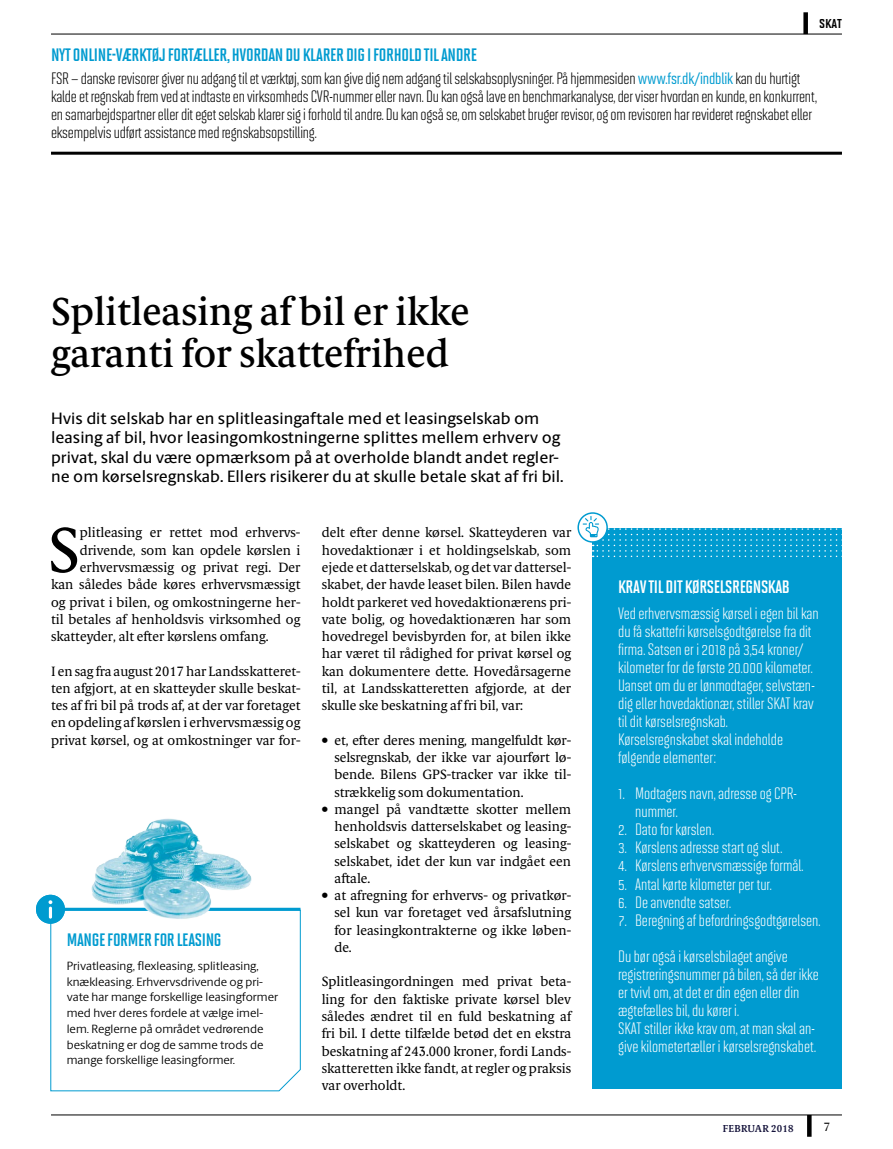
<style>
.page{position:relative;width:893px;height:1149px;background:#fff}
.page>*{position:absolute;margin:0;border:0;box-sizing:border-box;transform-origin:0 0}
.t1{font:63.45px "Berling Serif Text";color:#000}
.t2{font:500 39px/42px "Berling Serif Text";color:#000}
.t3{font:18px "Solano Gothic MVB Bd Cap";letter-spacing:-.02em;color:#009bd0}
.t4{font:18px "Solano Gothic MVB Bd Cap";letter-spacing:-.02em;color:#fff}
.t5{font:16.5px/18px "Solano Gothic MVB";color:#fff}
.t6{font:16.5px/18px "Solano Gothic MVB";letter-spacing:-.01em;color:#000}
.t7{font:500 16.5px/19.5px "Berling Sans";color:#000}
.t8{font:15px "Solano Gothic MVB Bd SC";color:#000}
.t9{font:13.5px/17.2px "Berling Serif Text";color:#000;text-align:justify}
.t10{font:12px/15.8px "Berling Sans";color:#000}
.t11{font:12px "Berling Serif Text";color:#000}
.t12{font:600 10.2px "Berling Serif Text";letter-spacing:.02em;color:#131139}
.s1{font-weight:500;color:#009bd0}
</style>
<div class="page">
<div style="left:807px;top:1114px;width:5px;height:22px;background:#000"></div>
<hr style="left:51px;top:34px;width:791px;height:1px;background:#000">
<hr style="left:51px;top:152px;width:791px;height:3px;background:#000">
<div style="left:803px;top:12px;width:5px;height:22px;background:#000"></div>
<hr style="left:51px;top:1114px;width:791px;height:1px;background:#000">
<svg style="left:50px;top:909px;width:251px;height:181px"></svg>
<hr style="left:51px;top:907px;width:249px;height:3px;background:#009bd0">
<img style="left:68px;top:818px;width:186px;height:103px">
<div style="left:36px;top:894px;width:29px;height:29px;background:#009bd0;border-radius:50%"></div>
<svg style="left:41px;top:897px;width:12px;height:21px"></svg>
<div style="left:593px;top:528px;width:249px;height:560px;background:#009bd0"></div>
<svg style="left:578px;top:513px;width:29px;height:29px"></svg>
<div style="left:577px;top:512px;width:31px;height:30px;border:2px solid #009bd0;border-radius:50%"></div>
<svg style="left:583px;top:516px;width:259px;height:41px"></svg>
<h3 class="t3" style="left:51px;top:45px;width:428px">NYT ONLINE-VÆRKTØJ FORTÆLLER, HVORDAN DU KLARER DIG I FORHOLD TIL ANDRE</h3>
<p class="t8" style="left:819px;top:15px;width:24px">skat</p>
<p class="t6" style="left:51px;top:70px;width:767px">FSR – danske revisorer giver nu adgang til et værktøj, som kan give dig nem adgang til selskabsoplysninger. På hjemmesiden <span class="s1">www.fsr.dk/indblik</span> kan du hurtigt kalde et regnskab frem ved at indtaste en virksomheds CVR-nummer eller navn. Du kan også lave en benchmarkanalyse, der viser hvordan en kunde, en konkurrent, en samarbejdspartner eller dit eget selskab klarer sig i forhold til andre. Du kan også se, om selskabet bruger revisor, og om revisoren har revideret regnskabet eller eksempelvis udført assistance med regnskabsopstilling.</p>
<h2 class="t2" style="left:51px;top:290px;width:420px">Splitleasing af bil er ikke garanti for skattefrihed</h2>
<p class="t7" style="left:51px;top:408px;width:514px">Hvis dit selskab har en splitleasingaftale med et leasingselskab om leasing af bil, hvor leasingomkostningerne splittes mellem erhverv og privat, skal du være opmærksom på at overholde blandt andet regler&shy;ne om kørselsregnskab. Ellers risikerer du at skulle betale skat af fri bil.</p>
<h1 class="t1" style="left:48px;top:511px;width:33px">S</h1>
<p class="t9" style="left:80px;top:524px;width:222px">plitleasing er rettet mod erhvervs-</p>
<p class="t9" style="left:80px;top:541px;width:222px">drivende, som kan opdele kørslen i</p>
<p class="t9" style="left:80px;top:558px;width:222px">erhvervsmæssig og privat regi. Der</p>
<p class="t9" style="left:51px;top:575px;width:251px">kan således både køres erhvervsmæssigt</p>
<p class="t9" style="left:51px;top:593px;width:251px">og privat i bilen, og omkostningerne her-</p>
<p class="t9" style="left:51px;top:610px;width:251px">til betales af henholdsvis virksomhed og</p>
<p class="t9" style="left:51px;top:627px;width:219px">skatteyder, alt efter kørslens omfang.</p>
<p class="t9" style="left:51px;top:662px;width:251px">I en sag fra august 2017 har Landsskatteret&shy;ten afgjort, at en skatteyder skulle beskat&shy;tes af fri bil på trods af, at der var foretaget en opdeling af kørslen i erhvervsmæssig og privat kørsel, og at omkostninger var for-</p>
<h3 class="t3" style="left:67px;top:929px;width:156px">MANGE FORMER FOR LEASING</h3>
<p class="t10" style="left:67px;top:957px;width:213px">Privatleasing, flexleasing, splitleasing, knækleasing. Erhvervsdrivende og pri&shy;vate har mange forskellige leasingformer med hver deres fordele at vælge imel&shy;lem. Reglerne på området vedrørende beskatning er dog de samme trods de mange forskellige leasingformer.</p>
<p class="t9" style="left:322px;top:524px;width:251px">delt efter denne kørsel. Skatteyderen var hovedaktionær i et holdingselskab, som ejede et datterselskab, og det var dattersel&shy;skabet, der havde leaset bilen. Bilen havde holdt parkeret ved hovedaktionærens pri&shy;vate bolig, og hovedaktionæren har som hovedregel bevisbyrden for, at bilen ikke har været til rådighed for privat kørsel og kan dokumentere dette. Hovedårsagerne til, at Landsskatteretten afgjorde, at der skulle ske beskatning af fri bil, var:</p>
<p class="t9" style="left:335px;top:731px;width:238px;text-align:left">et, efter deres mening, mangelfuldt kør&shy;selsregnskab, der ikke var ajourført lø&shy;bende. Bilens GPS-tracker var ikke til&shy;strækkelig som dokumentation. mangel på vandtætte skotter mellem henholdsvis datterselskabet og leasing&shy;selskabet og skatteyderen og leasing&shy;selskabet, idet der kun var indgået een aftale.<br>at afregning for erhvervs- og privatkør&shy;sel kun var foretaget ved årsafslutning for leasingkontrakterne og ikke løben&shy;de.</p>
<p class="t9" style="left:322px;top:972px;width:251px">Splitleasingordningen med privat beta&shy;ling for den faktiske private kørsel blev således ændret til en fuld beskatning af fri bil. I dette tilfælde betød det en ekstra beskatning af 243.000 kroner, fordi Lands&shy;skatteretten ikke fandt, at regler og praksis var overholdt.</p>
<h3 class="t4" style="left:618px;top:576px;width:173px">KRAV TIL DIT KØRSELSREGNSKAB</h3>
<p class="t5" style="left:618px;top:604px;width:202px">Ved erhvervsmæssig kørsel i egen bil kan du få skattefri kørselsgodtgørelse fra dit firma. Satsen er i 2018 på 3,54 kroner/ kilometer for de første 20.000 kilometer.<br>Uanset om du er lønmodtager, selvstæn&shy;dig eller hovedaktionær, stiller SKAT krav til dit kørselsregnskab.<br>Kørselsregnskabet skal indeholde følgende elementer:</p>
<p class="t5" style="left:635px;top:784px;width:164px;text-indent:-17px">1. Modtagers navn, adresse og CPR&shy;nummer.</p>
<p class="t5" style="left:618px;top:820px;width:97px">2. Dato for kørslen.</p>
<p class="t5" style="left:618px;top:838px;width:166px">3. Kørslens adresse start og slut.</p>
<p class="t5" style="left:618px;top:856px;width:187px">4. Kørslens erhvervsmæssige formål.</p>
<p class="t5" style="left:618px;top:874px;width:155px">5. Antal kørte kilometer per tur.</p>
<p class="t5" style="left:618px;top:892px;width:114px">6. De anvendte satser.</p>
<p class="t5" style="left:618px;top:901px;width:204px;line-height:36px">7. Beregning af befordringsgodtgørelsen.<br>Du bør også i kørselsbilaget angive</p>
<p class="t5" style="left:618px;top:964px;width:202px">registreringsnummer på bilen, så der ikke er tvivl om, at det er din egen eller din ægtefælles bil, du kører i.<br>SKAT stiller ikke krav om, at man skal an&shy;give kilometertæller i kørselsregnskabet.</p>
<p class="t12" style="left:723px;top:1121px;width:72px">FEBRUAR 2018</p>
<p class="t11" style="left:824px;top:1119px;width:8px">7</p>
</div>
